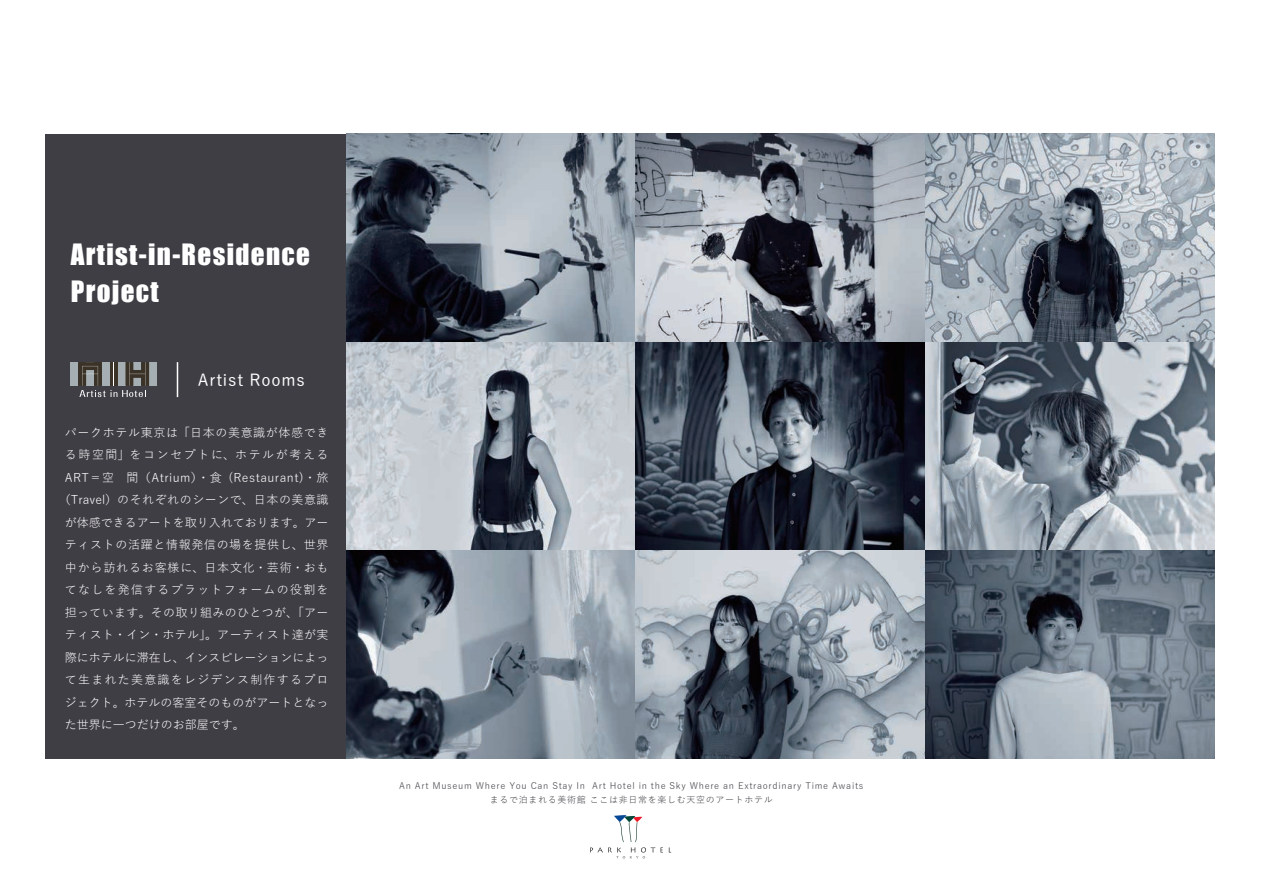
<style>
.page{position:relative;width:1263px;height:893px;background:#fff}
.page>*{position:absolute;margin:0;border:0;box-sizing:border-box;transform-origin:0 0}
.t1{font:27px/37.5px "Impact";letter-spacing:.05em;color:#fff}
.t2{font:500 16.5px "Yu Gothic";letter-spacing:.05em;color:#fff}
.t3{font:12px "Yu Gothic";letter-spacing:.04em;color:#fff}
.t4{font:12px "Yu Gothic";color:#fff}
.t5{font:12px "Yu Gothic";letter-spacing:.105em;color:#fff}
.t6{font:12px "Yu Gothic";letter-spacing:.07em;color:#fff}
.t7{font:12px "Yu Gothic";letter-spacing:.13em;color:#fff}
.t8{font:9px "Yu Gothic";letter-spacing:.075em;color:#403e45}
</style>
<div class="page">
<div style="left:45px;top:134px;width:1170px;height:624px;background:#403e45"></div>
<div style="left:70px;top:362px;width:8px;height:24px;background:#a4aeb3"></div>
<div style="left:149px;top:362px;width:8px;height:24px;background:#a4aeb3"></div>
<svg style="left:78px;top:362px;width:71px;height:35px"></svg>
<hr style="left:177px;top:362px;width:1px;height:35px;background:#fff">
<svg style="left:590px;top:815px;width:73px;height:43px"></svg>
<img style="left:346px;top:133px;width:869px;height:625px">
<h1 class="t1" style="left:71px;top:235px;width:241px">Artist-in-Residence<br>Project</h1>
<h2 class="t2" style="left:198px;top:364px;width:108px">Artist Rooms</h2>
<p class="t3" style="left:65px;top:421px;width:265px">パークホテル東京は「日本の美意識が体感でき</p>
<p class="t7" style="left:65px;top:444px;width:265px">る時空間」をコンセプトに、ホテルが考える</p>
<p class="t3" style="left:65px;top:466px;width:265px">ART＝空 間（Atrium）・食 (Restaurant)・旅</p>
<p class="t3" style="left:59px;top:489px;width:271px">（Travel）のそれぞれのシーンで、日本の美意識</p>
<p class="t4" style="left:65px;top:511px;width:265px">が体感できるアートを取り入れております。アー</p>
<p class="t3" style="left:65px;top:534px;width:265px">ティストの活躍と情報発信の場を提供し、世界</p>
<p class="t6" style="left:65px;top:556px;width:265px">中から訪れるお客様に、日本文化・芸術・おも</p>
<p class="t5" style="left:65px;top:579px;width:265px">てなしを発信するプラットフォームの役割を</p>
<p class="t3" style="left:65px;top:601px;width:265px">担っています。その取り組みのひとつが、「アー</p>
<p class="t3" style="left:65px;top:624px;width:265px">ティスト・イン・ホテル」。アーティスト達が実</p>
<p class="t4" style="left:65px;top:646px;width:265px">際にホテルに滞在し、インスピレーションによっ</p>
<p class="t5" style="left:65px;top:669px;width:265px">て生まれた美意識をレジデンス制作するプロ</p>
<p class="t4" style="left:65px;top:691px;width:265px">ジェクト。ホテルの客室そのものがアートとなっ</p>
<p class="t4" style="left:65px;top:714px;width:181px">た世界に一つだけのお部屋です。</p>
<p class="t8" style="left:399px;top:778px;width:466px">An Art Museum Where You Can Stay In Art Hotel in the Sky Where an Extraordinary Time Awaits</p>
<p class="t8" style="left:490px;top:791px;width:285px">まるで泊まれる美術館 ここは非日常を楽しむ天空のアートホテル</p>
</div>
